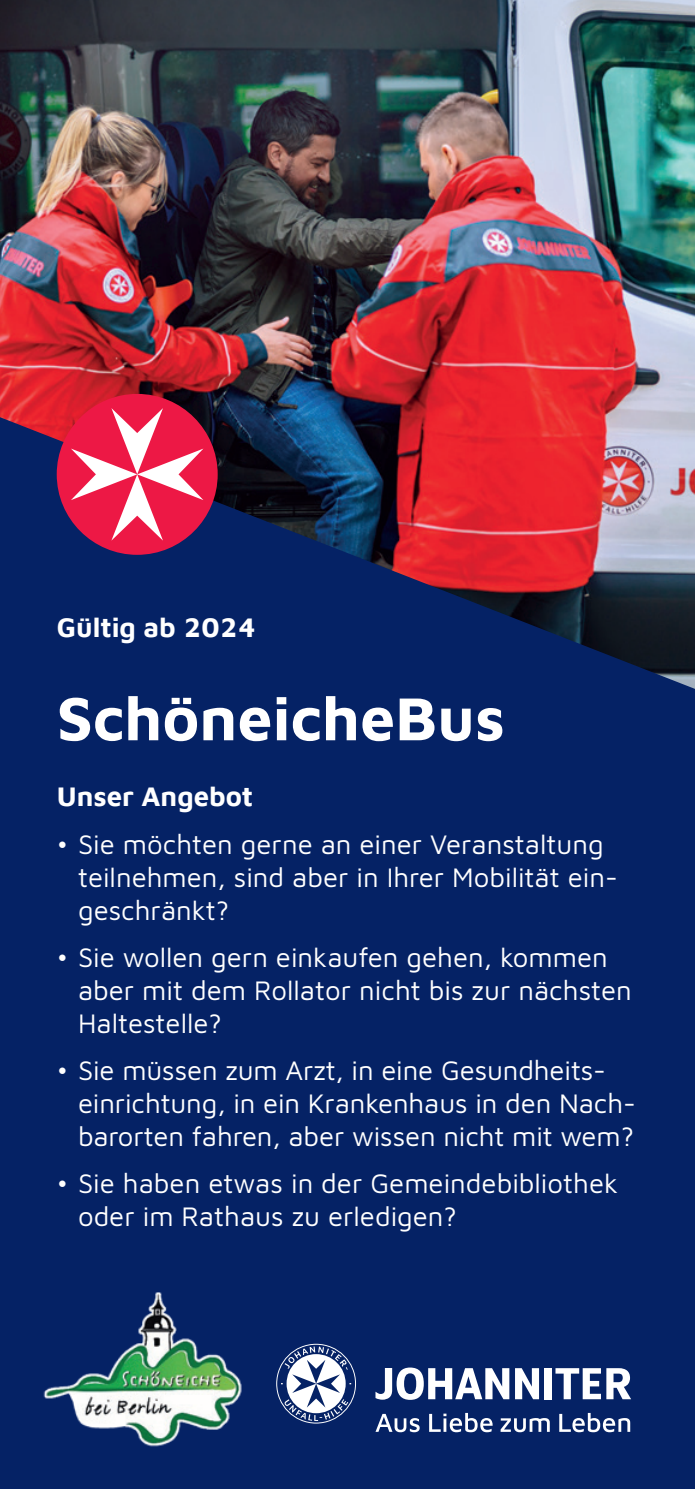
<style>
.page{position:relative;width:695px;height:1489px;background:#fff}
.page>*{position:absolute;margin:0;border:0;box-sizing:border-box;transform-origin:0 0}
.t1{font:700 62.5px "Maven Johanniter";color:#fff}
.t2{font:27.5px/33px "Maven Johanniter";color:#fff}
.t3{font:700 27.5px "Maven Johanniter";color:#fff}
</style>
<div class="page">
<div style="left:0;top:0;width:694px;height:1488px;background:#052265"></div>
<img style="left:0;top:0;width:694px;height:689px">
<img style="left:43px;top:1292px;width:199px;height:154px">
<div style="left:57px;top:394px;width:161px;height:161px;background:#ed1845;border-radius:50%"></div>
<svg style="left:71px;top:408px;width:132px;height:132px"></svg>
<svg style="left:375px;top:1367px;width:256px;height:64px"></svg>
<svg style="left:276px;top:1343px;width:80px;height:80px"></svg>
<p class="t3" style="left:57px;top:608px;width:201px">Gültig ab 2024</p>
<p class="t1" style="left:57px;top:674px;width:449px">SchöneicheBus</p>
<p class="t3" style="left:57px;top:777px;width:198px">Unser Angebot</p>
<p class="t2" style="left:78px;top:825px;width:541px;text-indent:-21px">• Sie möchten gerne an einer Veranstaltung teilnehmen, sind aber in Ihrer Mobilität ein&shy;geschränkt?</p>
<p class="t2" style="left:78px;top:939px;width:555px;text-indent:-21px">• Sie wollen gern einkaufen gehen, kommen aber mit dem Rollator nicht bis zur nächsten<br>Haltestelle?</p>
<p class="t2" style="left:78px;top:1052px;width:559px;text-indent:-21px">• Sie müssen zum Arzt, in eine Gesundheits&shy;einrichtung, in ein Krankenhaus in den Nach&shy;barorten fahren, aber wissen nicht mit wem?</p>
<p class="t2" style="left:78px;top:1165px;width:541px;text-indent:-21px">• Sie haben etwas in der Gemeindebibliothek oder im Rathaus zu erledigen?</p>
</div>
